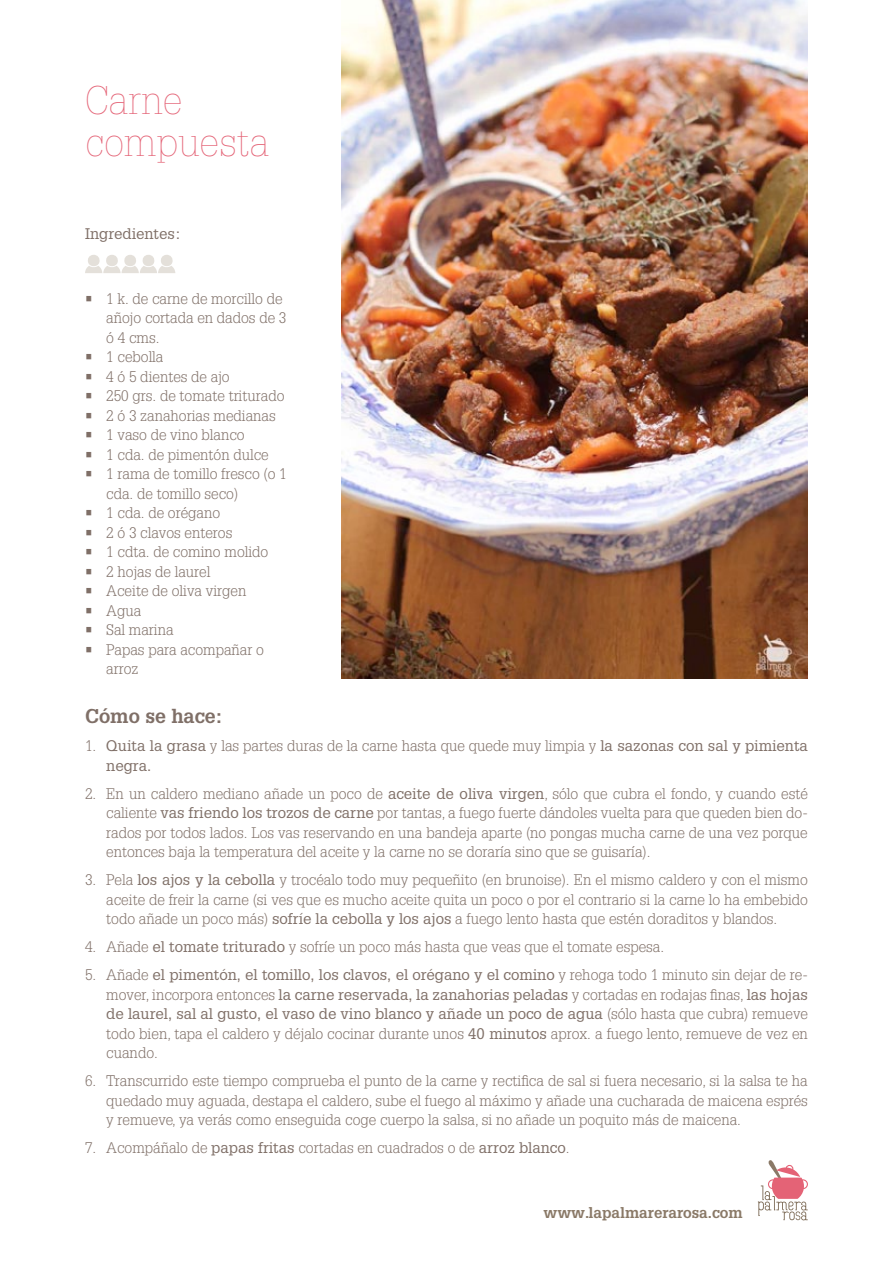
<style>
.page{position:relative;width:893px;height:1263px;background:#fff}
.page>*{position:absolute;margin:0;border:0;box-sizing:border-box;transform-origin:0 0}
.t1{font:100 39px/42px "Glypha";color:#e46376}
.t2{font:700 19.5px "Glypha";color:#7f6f67}
.t3{font:300 15px/19.5px "Glypha";color:#7f6f67}
.t4{font:700 15px "Glypha";color:#8a7967}
.t5{font:15px "Glypha";color:#7f6f67}
.s1{font-weight:400}
</style>
<div class="page">
<svg style="left:758px;top:1160px;width:50px;height:60px"></svg>
<img style="left:341px;top:0;width:467px;height:679px">
<svg style="left:85px;top:255px;width:90px;height:18px"></svg>
<h1 class="t1" style="left:85px;top:80px;width:186px">Carne compuesta</h1>
<p class="t5" style="left:85px;top:225px;width:97px">Ingredientes:</p>
<p class="t3" style="left:106px;top:289px;width:182px;text-indent:-21px">• 1 k. de carne de morcillo de añojo cortada en dados de 3 ó 4 cms.</p>
<p class="t3" style="left:85px;top:347px;width:80px">• 1 cebolla</p>
<p class="t3" style="left:85px;top:367px;width:146px">• 4 ó 5 dientes de ajo</p>
<p class="t3" style="left:85px;top:386px;width:201px">• 250 grs. de tomate triturado</p>
<p class="t3" style="left:85px;top:406px;width:192px">• 2 ó 3 zanahorias medianas</p>
<p class="t3" style="left:85px;top:425px;width:161px">• 1 vaso de vino blanco</p>
<p class="t3" style="left:85px;top:445px;width:185px">• 1 cda. de pimentón dulce</p>
<p class="t3" style="left:106px;top:464px;width:182px;text-indent:-21px">• 1 rama de tomillo fresco (o 1 cda. de tomillo seco)</p>
<p class="t3" style="left:85px;top:503px;width:137px">• 1 cda. de orégano</p>
<p class="t3" style="left:85px;top:523px;width:149px">• 2 ó 3 clavos enteros</p>
<p class="t3" style="left:85px;top:542px;width:185px">• 1 cdta. de comino molido</p>
<p class="t3" style="left:85px;top:562px;width:127px">• 2 hojas de laurel</p>
<p class="t3" style="left:85px;top:581px;width:163px">• Aceite de oliva virgen</p>
<p class="t3" style="left:85px;top:601px;width:58px">• Agua</p>
<p class="t3" style="left:85px;top:620px;width:90px">• Sal marina</p>
<p class="t3" style="left:106px;top:640px;width:159px;text-indent:-21px">• Papas para acompañar o arroz</p>
<h2 class="t2" style="left:85px;top:704px;width:139px">Cómo se hace:</h2>
<p class="t3" style="left:106px;top:736px;width:703px;text-indent:-21px">1. <span class="s1">Quita la grasa</span> y las partes duras de la carne hasta que quede muy limpia y <span class="s1">la sazonas con sal y pimienta negra.</span></p>
<p class="t3" style="left:106px;top:784px;width:703px;text-align:justify;text-indent:-21px">2. En un caldero mediano añade un poco de <span class="s1">aceite de oliva virgen</span>, sólo que cubra el fondo, y cuando esté caliente <span class="s1">vas friendo los trozos de carne</span> por tantas, a fuego fuerte dándoles vuelta para que queden bien do&shy;rados por todos lados. Los vas reservando en una bandeja aparte (no pongas mucha carne de una vez porque entonces baja la temperatura del aceite y la carne no se doraría sino que se guisaría).</p>
<p class="t3" style="left:106px;top:870px;width:703px;text-align:justify;text-indent:-21px">3. Pela <span class="s1">los ajos y la cebolla</span> y trocéalo todo muy pequeñito (en brunoise). En el mismo caldero y con el mismo aceite de freir la carne (si ves que es mucho aceite quita un poco o por el contrario si la carne lo ha embebido todo añade un poco más) <span class="s1">sofríe la cebolla y los ajos</span> a fuego lento hasta que estén doraditos y blandos.</p>
<p class="t3" style="left:85px;top:937px;width:581px">4. Añade <span class="s1">el tomate triturado</span> y sofríe un poco más hasta que veas que el tomate espesa.</p>
<p class="t3" style="left:106px;top:965px;width:703px;text-align:justify;text-indent:-21px">5. Añade <span class="s1">el pimentón, el tomillo, los clavos, el orégano y el comino</span> y rehoga todo 1 minuto sin dejar de re&shy;mover, incorpora entonces <span class="s1">la carne reservada, la zanahorias peladas</span> y cortadas en rodajas finas, <span class="s1">las hojas de laurel, sal al gusto, el vaso de vino blanco y añade un poco de agua</span> (sólo hasta que cubra) remueve todo bien, tapa el caldero y déjalo cocinar durante unos <span class="s1">40 minutos</span> aprox. a fuego lento, remueve de vez en cuando.</p>
<p class="t3" style="left:106px;top:1071px;width:703px;text-align:justify;text-indent:-21px">6. Transcurrido este tiempo comprueba el punto de la carne y rectifica de sal si fuera necesario, si la salsa te ha quedado muy aguada, destapa el caldero, sube el fuego al máximo y añade una cucharada de maicena esprés y remueve, ya verás como enseguida coge cuerpo la salsa, si no añade un poquito más de maicena.</p>
<p class="t3" style="left:85px;top:1138px;width:486px">7. Acompáñalo de <span class="s1">papas fritas</span> cortadas en cuadrados o de <span class="s1">arroz blanco</span>.</p>
<p class="t4" style="left:543px;top:1203px;width:201px">www.lapalmarerarosa.com</p>
</div>
